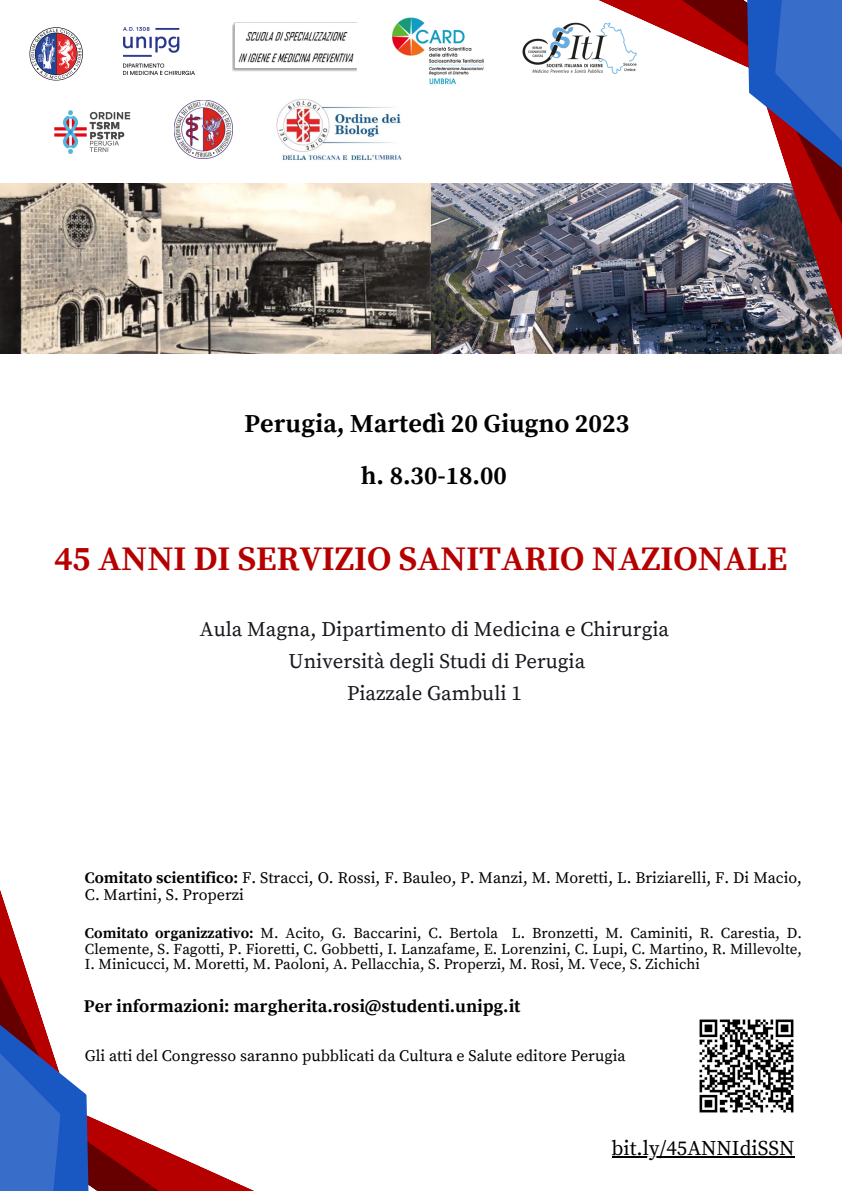
<style>
.page{position:relative;width:842px;height:1191px;background:#fff}
.page>*{position:absolute;margin:0;border:0;box-sizing:border-box;transform-origin:0 0}
.t1{font:700 34.2px "Source Serif Pro";color:#b60000}
.t2{font:700 25.8px "Source Serif Pro";color:#000}
.t3{font:700 25.3px "Source Serif Pro";color:#000}
.t4{font:20.9px "Source Serif Pro";color:#000}
.t5{font:20.7px "Source Serif Pro";color:#19161d}
.t6{font:700 17.9px "Source Serif Pro";color:#000}
.t7{font:16px/16.5px "Source Serif Pro";color:#000}
.t8{font:15px/15.7px "Source Serif Pro";color:#000;text-align:justify}
.s1{font-weight:700}
</style>
<div class="page">
<img style="left:232px;top:22px;width:125px;height:50px">
<svg style="left:29px;top:27px;width:54px;height:53px"></svg>
<img style="left:124px;top:28px;width:70px;height:47px">
<img style="left:699px;top:1019px;width:95px;height:94px">
<img style="left:0;top:183px;width:456px;height:170px">
<img style="left:456px;top:0;width:386px;height:353px">
<svg style="left:0;top:890px;width:252px;height:300px"></svg>
<img style="left:54px;top:110px;width:77px;height:44px">
<img style="left:175px;top:100px;width:57px;height:58px">
<img style="left:276px;top:99px;width:126px;height:62px">
<hr style="left:611px;top:1156px;width:183px;height:1px;background:#000">
<img style="left:393px;top:8px;width:105px;height:80px">
<p class="t2" style="left:245px;top:408px;width:386px">Perugia, Martedì 20 Giugno 2023</p>
<p class="t3" style="left:361px;top:461px;width:148px">h. 8.30-18.00</p>
<p class="t1" style="left:55px;top:539px;width:734px">45 ANNI DI SERVIZIO SANITARIO NAZIONALE</p>
<p class="t5" style="left:200px;top:616px;width:471px">Aula Magna, Dipartimento di Medicina e Chirurgia</p>
<p class="t5" style="left:289px;top:648px;width:298px">Università degli Studi di Perugia</p>
<p class="t5" style="left:347px;top:681px;width:176px">Piazzale Gambuli 1</p>
<p class="t7" style="left:85px;top:870px;width:719px"><span class="s1">Comitato scientifico:</span> F. Stracci, O. Rossi, F. Bauleo, P. Manzi, M. Moretti, L. Briziarelli, F. Di Macio,<br>C. Martini, S. Properzi</p>
<p class="t8" style="left:85px;top:925px;width:719px"><span class="s1">Comitato organizzativo:</span> M. Acito, G. Baccarini, C. Bertola L. Bronzetti, M. Caminiti, R. Carestia, D.<br>Clemente, S. Fagotti, P. Fioretti, C. Gobbetti, I. Lanzafame, E. Lorenzini, C. Lupi, C. Martino, R. Millevolte, I. Minicucci, M. Moretti, M. Paoloni, A. Pellacchia, S. Properzi, M. Rosi, M. Vece, S. Zichichi</p>
<p class="t6" style="left:84px;top:995px;width:438px">Per informazioni: margherita.rosi@studenti.unipg.it</p>
<p class="t7" style="left:85px;top:1047px;width:542px">Gli atti del Congresso saranno pubblicati da Cultura e Salute editore Perugia</p>
<p class="t4" style="left:611px;top:1135px;width:184px">bit.ly/45ANNIdiSSN</p>
</div>
